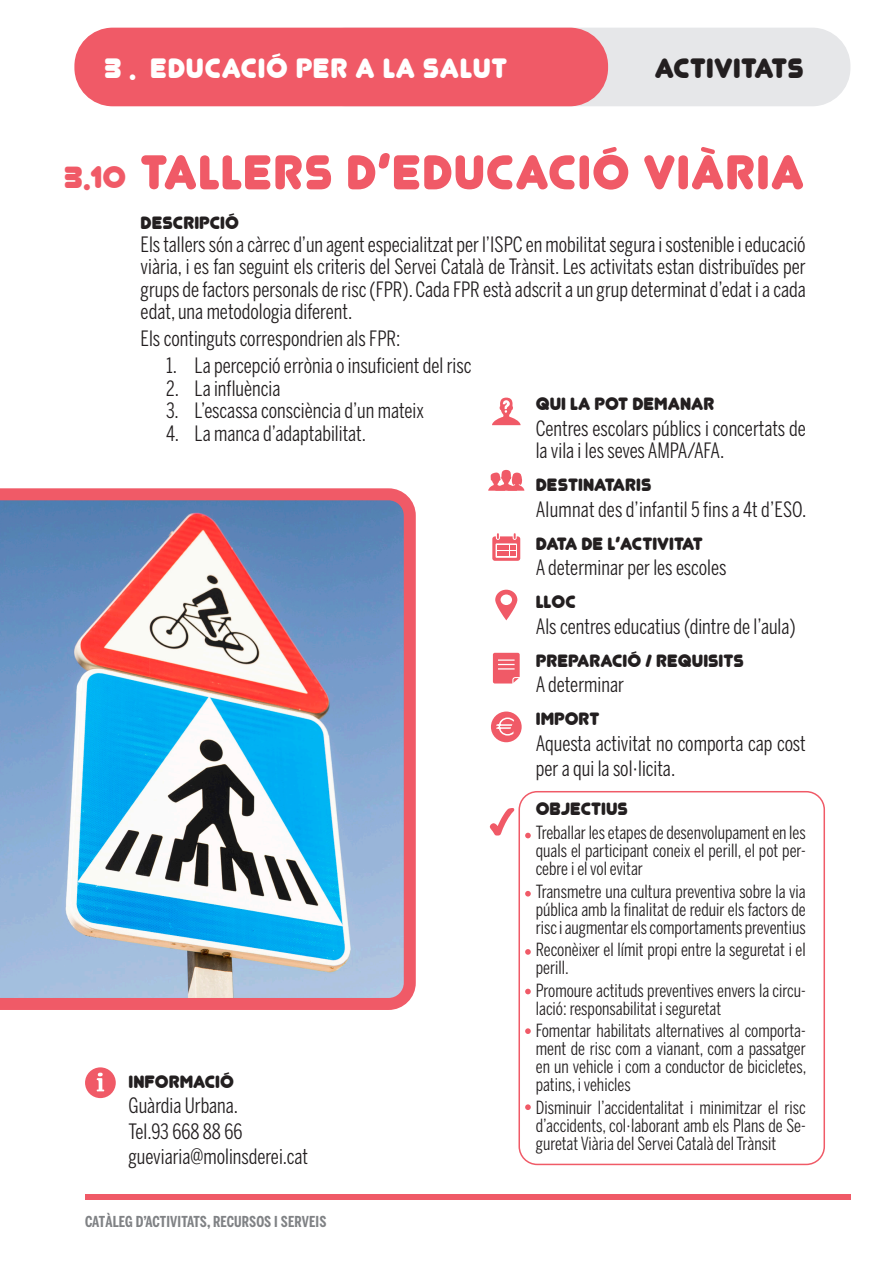
<style>
.page{position:relative;width:893px;height:1263px;background:#fff}
.page>*{position:absolute;margin:0;border:0;box-sizing:border-box;transform-origin:0 0}
.t1{font:57px "Junegull";letter-spacing:.02em;color:#f05a67}
.t2{font:33px "Junegull";letter-spacing:.02em;color:#fff}
.t3{font:33px "Junegull";letter-spacing:.01em;color:#231f20}
.t4{font:21px/22.5px "Benton Sans Comp";color:#231f20}
.t5{font:21px "Junegull";color:#231f20}
.t6{font:18px/18px "Benton Sans Comp";color:#231f20;text-align:justify}
.t7{font:700 15px "Benton Sans Comp";letter-spacing:.01em;color:#808285}
.s1{font-size:36px}
</style>
<div class="page">
<div style="left:85px;top:1194px;width:765px;height:5px;background:#f05a67"></div>
<svg style="left:0;top:488px;width:416px;height:522px"></svg>
<div style="left:308px;top:28px;width:542px;height:78px;background:#e6e7e9;border-radius:38px"></div>
<div style="left:74px;top:28px;width:534px;height:78px;background:#f05a67;border-radius:38px"></div>
<div style="left:518px;top:791px;width:307px;height:374px;border:2px solid #f05a67;border-radius:18px"></div>
<svg style="left:492px;top:398px;width:29px;height:27px"></svg>
<div style="left:491px;top:711px;width:31px;height:31px;background:#f05a67;border-radius:50%"></div>
<svg style="left:496px;top:717px;width:18px;height:19px"></svg>
<svg style="left:495px;top:590px;width:22px;height:30px"></svg>
<svg style="left:488px;top:470px;width:36px;height:21px"></svg>
<svg style="left:492px;top:533px;width:28px;height:28px"></svg>
<svg style="left:493px;top:653px;width:27px;height:30px"></svg>
<div style="left:85px;top:1067px;width:31px;height:31px;background:#f05a67;border-radius:50%"></div>
<svg style="left:97px;top:1073px;width:7px;height:18px"></svg>
<svg style="left:490px;top:808px;width:24px;height:27px"></svg>
<svg style="left:525px;top:833px;width:6px;height:5px"></svg>
<svg style="left:525px;top:891px;width:6px;height:5px"></svg>
<svg style="left:525px;top:949px;width:6px;height:6px"></svg>
<svg style="left:525px;top:989px;width:6px;height:5px"></svg>
<svg style="left:525px;top:1028px;width:6px;height:6px"></svg>
<svg style="left:525px;top:1104px;width:6px;height:6px"></svg>
<h2 class="t2" style="left:104px;top:52px;width:405px">3 . EDUCACIÓ PER A LA SALUT</h2>
<h2 class="t3" style="left:655px;top:52px;width:150px">ACTIVITATS</h2>
<h1 class="t1" style="left:64px;top:144px;width:742px"><span class="s1">3.10</span> TALLERS D’EDUCACIÓ VIÀRIA</h1>
<p class="t5" style="left:141px;top:213px;width:100px">DESCRIPCIÓ</p>
<p class="t4" style="left:141px;top:233px;width:667px;text-align:justify">Els tallers són a càrrec d’un agent especialitzat per l’ISPC en mobilitat segura i sostenible i educació viària, i es fan seguint els criteris del Servei Català de Trànsit. Les activitats estan distribuïdes per grups de factors personals de risc (FPR). Cada FPR està adscrit a un grup determinat d’edat i a cada edat, una metodologia diferent.</p>
<p class="t4" style="left:141px;top:327px;width:261px">Els continguts correspondrien als FPR:</p>
<p class="t4" style="left:166px;top:354px;width:307px">1. La percepció errònia o insuficient del risc</p>
<p class="t4" style="left:166px;top:377px;width:116px">2. La influència</p>
<p class="t4" style="left:166px;top:399px;width:259px">3. L’escassa consciència d’un mateix</p>
<p class="t4" style="left:166px;top:422px;width:201px">4. La manca d’adaptabilitat.</p>
<p class="t5" style="left:536px;top:394px;width:180px">QUI LA POT DEMANAR</p>
<p class="t4" style="left:536px;top:417px;width:272px">Centres escolars públics i concertats de la vila i les seves AMPA/AFA.</p>
<p class="t5" style="left:536px;top:475px;width:117px">DESTINATARIS</p>
<p class="t4" style="left:536px;top:498px;width:272px">Alumnat des d’infantil 5 fins a 4t d’ESO.</p>
<p class="t5" style="left:536px;top:533px;width:168px">DATA DE L’ACTIVITAT</p>
<p class="t4" style="left:536px;top:556px;width:192px">A determinar per les escoles</p>
<p class="t5" style="left:536px;top:592px;width:41px">LLOC</p>
<p class="t4" style="left:536px;top:615px;width:261px">Als centres educatius (dintre de l’aula)</p>
<p class="t5" style="left:536px;top:650px;width:210px">PREPARACIÓ / REQUISITS</p>
<p class="t4" style="left:536px;top:673px;width:90px">A determinar</p>
<p class="t5" style="left:536px;top:709px;width:65px">IMPORT</p>
<p class="t4" style="left:536px;top:730px;width:271px;line-height:25.5px">Aquesta activitat no comporta cap cost per a qui la sol·licita.</p>
<p class="t5" style="left:536px;top:798px;width:94px">OBJECTIUS</p>
<p class="t6" style="left:536px;top:824px;width:271px">Treballar les etapes de desenvolupament en les quals el participant coneix el perill, el pot per&shy;cebre i el vol evitar</p>
<p class="t6" style="left:536px;top:882px;width:272px">Transmetre una cultura preventiva sobre la via pública amb la finalitat de reduir els factors de risc i augmentar els comportaments preventius</p>
<p class="t6" style="left:536px;top:941px;width:272px">Reconèixer el límit propi entre la seguretat i el perill.</p>
<p class="t6" style="left:536px;top:981px;width:272px">Promoure actituds preventives envers la circu&shy;lació: responsabilitat i seguretat</p>
<p class="t6" style="left:536px;top:1022px;width:272px">Fomentar habilitats alternatives al comporta&shy;ment de risc com a vianant, com a passatger en un vehicle i com a conductor de bicicletes, patins, i vehicles</p>
<p class="t6" style="left:536px;top:1098px;width:272px">Disminuir l’accidentalitat i minimitzar el risc d’accidents, col·laborant amb els Plans de Se&shy;guretat Viària del Servei Català del Trànsit</p>
<p class="t5" style="left:129px;top:1071px;width:107px">INFORMACIÓ</p>
<p class="t4" style="left:129px;top:1093px;width:181px;line-height:25.5px">Guàrdia Urbana.<br>Tel.93 668 88 66 gueviaria@molinsderei.cat</p>
<p class="t7" style="left:85px;top:1213px;width:243px">CATÀLEG D’ACTIVITATS, RECURSOS I SERVEIS</p>
</div>
